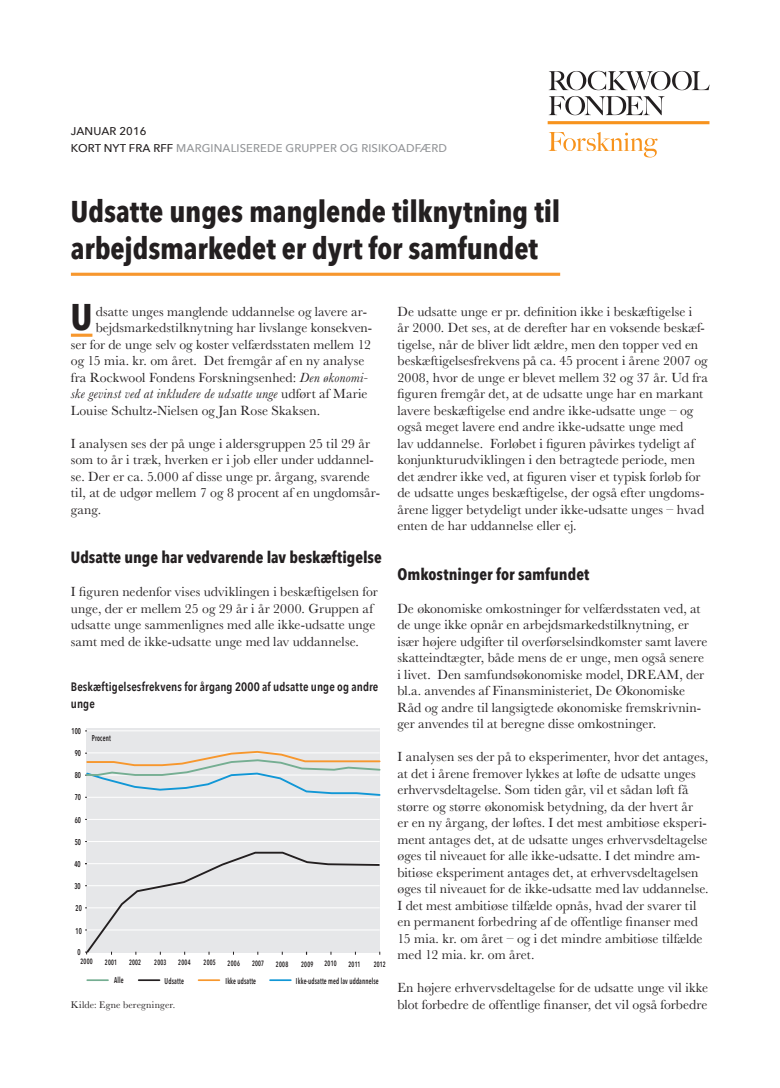
<style>
.page{position:relative;width:780px;height:1088px;background:#fff}
.page>*{position:absolute;margin:0;border:0;box-sizing:border-box;transform-origin:0 0}
.t1{font:700 37px "Avenir Next Condensed";color:#231f20}
.t2{font:700 30px/36.2px "Avenir Next Condensed";letter-spacing:-.005em;color:#231f20}
.t3{font:700 16.25px "Avenir Next Condensed";color:#231f20}
.t4{font:13.75px/16.5px "Baskerville";color:#231f20}
.t5{font:italic 13.75px "Baskerville";letter-spacing:.02em;color:#231f20}
.t6{font:600 12.25px/16.5px "Avenir Next Condensed";letter-spacing:.005em;color:#231f20}
.t7{font:500 11.25px/16.2px "Avenir Next";letter-spacing:.01em;color:#939598}
.t8{font:10px "Baskerville";letter-spacing:.015em;color:#231f20}
.t9{font:600 8.38px "Avenir Next Condensed";letter-spacing:.02em;color:#231f20;scale:.75 1}
.t10{font:600 8.38px "Avenir Next Condensed";letter-spacing:.02em;color:#231f20;scale:.76 1}
.t11{font:600 7.75px "Avenir Next Condensed";letter-spacing:.04em;color:#231f20;scale:.75 1}
.s1{color:#231f20}
.s2{font-style:italic}
.s3{font-style:normal}
</style>
<div class="page">
<hr style="left:71px;top:273px;width:489px;height:3px;background:#f7972d">
<hr style="left:71px;top:334px;width:21px;height:3px;background:#f7972d">
<svg style="left:548px;top:71px;width:161px;height:19px"></svg>
<svg style="left:548px;top:96px;width:116px;height:19px"></svg>
<hr style="left:547px;top:121px;width:162px;height:3px;background:#f7931d">
<svg style="left:548px;top:132px;width:109px;height:25px"></svg>
<div style="left:87px;top:728px;width:293px;height:224px;background:#e6e7e9"></div>
<hr style="left:87px;top:819px;width:293px;height:1px;background:#fff">
<hr style="left:87px;top:841px;width:293px;height:1px;background:#fff">
<hr style="left:87px;top:730px;width:293px;height:1px;background:#fff">
<svg style="left:85px;top:851px;width:296px;height:104px"></svg>
<svg style="left:85px;top:750px;width:296px;height:48px"></svg>
<hr style="left:198px;top:979px;width:21px;height:2px;background:#f7972d">
<hr style="left:87px;top:979px;width:21px;height:2px;background:#75ae92">
<hr style="left:270px;top:979px;width:21px;height:2px;background:#1197d6">
<hr style="left:139px;top:979px;width:20px;height:2px;background:#231f20">
<p class="t7" style="left:71px;top:123px;width:320px"><span class="s1">JANUAR 2016<br>KORT NYT FRA RFF</span> MARGINALISEREDE GRU PPER OG RISIKOA</p>
<p class="t7" style="left:406px;top:139px;width:42px">DFÆRD</p>
<h2 class="t2" style="left:71px;top:193px;width:491px">Udsatte unges manglende tilknytning til arbejdsmarkedet er dyrt for samfundet</h2>
<h1 class="t1" style="left:71px;top:294px;width:23px">U</h1>
<p class="t4" style="left:96px;top:303px;width:273px">dsatte unges manglende uddannelse og lavere ar-</p>
<p class="t4" style="left:96px;top:320px;width:278px">bejdsmarkedstilknytning har livslange konsekven-</p>
<p class="t4" style="left:71px;top:336px;width:301px">ser for de unge selv og koster velfærdsstaten mellem 12</p>
<p class="t4" style="left:71px;top:353px;width:295px">og 15 mia. kr. om året. Det fremgår af en ny analyse</p>
<p class="t4" style="left:71px;top:369px;width:298px">fra Rockwool Fondens Forskningsenhed: <span class="s2">Den økonomi-</span></p>
<p class="t5" style="left:71px;top:384px;width:298px">ske gevinst ved at inkludere de udsatte unge <span class="s3">udført af Marie</span></p>
<p class="t4" style="left:71px;top:402px;width:251px">Louise Schultz-Nielsen og Jan Rose Skaksen.</p>
<p class="t4" style="left:71px;top:435px;width:311px">I analysen ses der på unge i aldersgruppen 25 til 29 år som to år i træk, hverken er i job eller under uddannel&shy;se. Der er ca. 5.000 af disse unge pr. årgang, svarende til, at de udgør mellem 7 og 8 procent af en ungdomsår&shy;gang.</p>
<p class="t3" style="left:71px;top:547px;width:312px">Udsatte unge har vedvarende lav beskæftigelse</p>
<p class="t4" style="left:71px;top:584px;width:308px">I figuren nedenfor vises udviklingen i beskæftigelsen for unge, der er mellem 25 og 29 år i år 2000. Gruppen af udsatte unge sammenlignes med alle ikke-udsatte unge samt med de ikke-udsatte unge med lav uddannelse.</p>
<p class="t6" style="left:71px;top:678px;width:309px">Beskæftigelsesfrekvens for årgang 2000 af udsatte unge og andre unge</p>
<p class="t9" style="left:72px;top:724px;width:14px">100</p>
<p class="t9" style="left:75px;top:746px;width:10px">90</p>
<p class="t9" style="left:75px;top:768px;width:10px">80</p>
<p class="t9" style="left:75px;top:790px;width:10px">70</p>
<p class="t9" style="left:75px;top:813px;width:10px">60</p>
<p class="t9" style="left:75px;top:835px;width:10px">50</p>
<p class="t9" style="left:74px;top:857px;width:10px">40</p>
<p class="t9" style="left:74px;top:879px;width:10px">30</p>
<p class="t9" style="left:75px;top:901px;width:10px">20</p>
<p class="t9" style="left:75px;top:923px;width:10px">10</p>
<p class="t9" style="left:78px;top:945px;width:6px">0</p>
<p class="t9" style="left:92px;top:730px;width:27px">Procent</p>
<p class="t11" style="left:80px;top:955px;width:18px">2000</p>
<p class="t11" style="left:105px;top:955px;width:17px">2001</p>
<p class="t11" style="left:129px;top:956px;width:18px">2002</p>
<p class="t11" style="left:154px;top:955px;width:18px">2003</p>
<p class="t11" style="left:178px;top:955px;width:18px">2004</p>
<p class="t11" style="left:203px;top:956px;width:18px">2005</p>
<p class="t11" style="left:228px;top:956px;width:18px">2006</p>
<p class="t11" style="left:252px;top:957px;width:18px">2007</p>
<p class="t11" style="left:276px;top:957px;width:18px">2008</p>
<p class="t11" style="left:301px;top:958px;width:18px">2009</p>
<p class="t11" style="left:324px;top:957px;width:18px">2010</p>
<p class="t11" style="left:348px;top:957px;width:18px">2011</p>
<p class="t11" style="left:373px;top:958px;width:18px">2012</p>
<p class="t9" style="left:114px;top:973px;width:14px">Alle</p>
<p class="t10" style="left:165px;top:973px;width:27px">Udsatte</p>
<p class="t9" style="left:225px;top:973px;width:42px">Ikke udsatte</p>
<p class="t9" style="left:296px;top:973px;width:112px">Ikke-udsatte med lav uddannelse</p>
<p class="t8" style="left:71px;top:998px;width:106px">Kilde: Egne beregninger.</p>
<p class="t4" style="left:397px;top:303px;width:312px">De udsatte unge er pr. definition ikke i beskæftigelse i<br>år 2000. Det ses, at de derefter har en voksende beskæf&shy;tigelse, når de bliver lidt ældre, men den topper ved en beskæftigelsesfrekvens på ca. 45 procent i årene 2007 og 2008, hvor de unge er blevet mellem 32 og 37 år. Ud fra figuren fremgår det, at de udsatte unge har en markant lavere beskæftigelse end andre ikke-udsatte unge – og også meget lavere end andre ikke-udsatte unge med<br>lav uddannelse. Forløbet i figuren påvirkes tydeligt af konjunkturudviklingen i den betragtede periode, men det ændrer ikke ved, at figuren viser et typisk forløb for de udsatte unges beskæftigelse, der også efter ungdoms&shy;årene ligger betydeligt under ikke-udsatte unges – hvad enten de har uddannelse eller ej.</p>
<p class="t3" style="left:397px;top:564px;width:193px">Omkostninger for samfundet</p>
<p class="t4" style="left:397px;top:600px;width:311px">De økonomiske omkostninger for velfærdsstaten ved, at de unge ikke opnår en arbejdsmarkedstilknytning, er især højere udgifter til overførselsindkomster samt lavere skatteindtægter, både mens de er unge, men også senere i livet. Den samfundsøkonomiske model, DREAM, der bl.a. anvendes af Finansministeriet, De Økonomiske Råd og andre til langsigtede økonomiske fremskrivnin&shy;ger anvendes til at beregne disse omkostninger.</p>
<p class="t4" style="left:397px;top:749px;width:313px">I analysen ses der på to eksperimenter, hvor det antages, at det i årene fremover lykkes at løfte de udsatte unges erhvervsdeltagelse. Som tiden går, vil et sådan løft få større og større økonomisk betydning, da der hvert år<br>er en ny årgang, der løftes. I det mest ambitiøse eksperi&shy;ment antages det, at de udsatte unges erhvervsdeltagelse øges til niveauet for alle ikke-udsatte. I det mindre am&shy;bitiøse eksperiment antages det, at erhvervsdeltagelsen øges til niveauet for de ikke-udsatte med lav uddannelse.<br>I det mest ambitiøse tilfælde opnås, hvad der svarer til en permanent forbedring af de offentlige finanser med 15 mia. kr. om året – og i det mindre ambitiøse tilfælde med 12 mia. kr. om året.</p>
<p class="t4" style="left:397px;top:980px;width:312px">En højere erhvervsdeltagelse for de udsatte unge vil ikke blot forbedre de offentlige finanser, det vil også forbedre</p>
</div>
